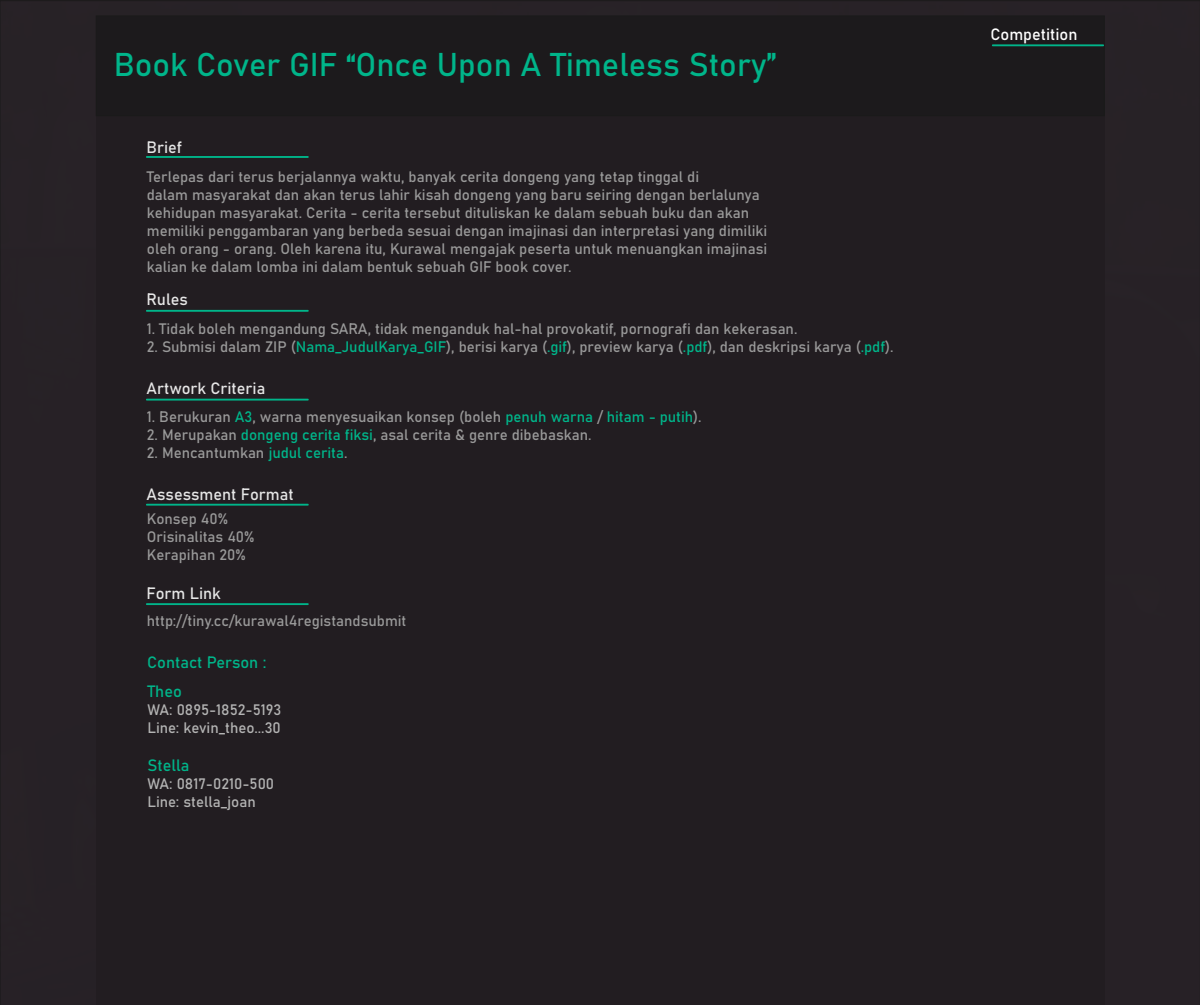
<style>
.page{position:relative;width:1200px;height:1005px;background:#fff}
.page>*{position:absolute;margin:0;border:0;box-sizing:border-box;transform-origin:0 0}
.t1{font:32.5px "Bahnschrift";color:#00b58a}
.t2{font:16.25px "Bahnschrift";color:#e6e6e6}
.t3{font:16.25px "Bahnschrift";color:#00b58a}
.t4{font:16.25px "Bahnschrift";color:#fff}
.t5{font:15px/18px "Bahnschrift";color:#999}
.t6{font:15px/18px "Bahnschrift";color:#b3b3b3}
.s1{color:#00b58a}
</style>
<div class="page">
<div style="left:0;top:0;width:1200px;height:1004px;background:#272126"></div>
<div style="left:96px;top:78px;width:1008px;height:926px;background:#211c20"></div>
<div style="left:96px;top:16px;width:1008px;height:100px;background:#1c1a1c"></div>
<svg style="left:146px;top:603px;width:163px;height:2px"></svg>
<svg style="left:146px;top:503px;width:163px;height:2px"></svg>
<svg style="left:146px;top:398px;width:163px;height:2px"></svg>
<svg style="left:146px;top:310px;width:163px;height:2px"></svg>
<svg style="left:146px;top:156px;width:163px;height:2px"></svg>
<svg style="left:992px;top:44px;width:112px;height:2px"></svg>
<h1 class="t1" style="left:114px;top:44px;width:665px">Book Cover GIF “Once Upon A Timeless Story”</h1>
<p class="t2" style="left:147px;top:137px;width:37px">Brief</p>
<p class="t5" style="left:147px;top:168px;width:622px">Terlepas dari terus berjalannya waktu, banyak cerita dongeng yang tetap tinggal di<br>dalam masyarakat dan akan terus lahir kisah dongeng yang baru seiring dengan berlalunya kehidupan masyarakat. Cerita - cerita tersebut dituliskan ke dalam sebuah buku dan akan memiliki penggambaran yang berbeda sesuai dengan imajinasi dan interpretasi yang dimiliki oleh orang - orang. Oleh karena itu, Kurawal mengajak peserta untuk menuangkan imajinasi kalian ke dalam lomba ini dalam bentuk sebuah GIF book cover.</p>
<p class="t2" style="left:147px;top:289px;width:43px">Rules</p>
<p class="t5" style="left:147px;top:319px;width:652px">1. Tidak boleh mengandung SARA, tidak menganduk hal-hal provokatif, pornografi dan kekerasan.</p>
<p class="t5" style="left:147px;top:337px;width:748px">2. Submisi dalam ZIP (<span class="s1">Nama_JudulKarya_GIF</span>), berisi karya (<span class="s1">.gif</span>), preview karya (<span class="s1">.pdf</span>), dan deskripsi karya (<span class="s1">.pdf</span>).</p>
<p class="t2" style="left:147px;top:378px;width:120px">Artwork Criteria</p>
<p class="t5" style="left:147px;top:407px;width:556px">1. Berukuran <span class="s1">A3</span>, warna menyesuaikan konsep (boleh <span class="s1">penuh warna</span> / <span class="s1">hitam - putih</span>).</p>
<p class="t5" style="left:147px;top:425px;width:446px">2. Merupakan <span class="s1">dongeng cerita fiksi</span>, asal cerita &amp; genre dibebaskan.</p>
<p class="t5" style="left:147px;top:443px;width:202px">2. Mencantumkan <span class="s1">judul cerita</span>.</p>
<p class="t2" style="left:147px;top:483px;width:149px">Assessment Format</p>
<p class="t5" style="left:147px;top:509px;width:109px">Konsep 40%<br>Orisinalitas 40%<br>Kerapihan 20%</p>
<p class="t2" style="left:147px;top:582px;width:76px">Form Link</p>
<p class="t5" style="left:147px;top:611px;width:261px">http://tiny.cc/kurawal4registandsubmit</p>
<p class="t3" style="left:147px;top:652px;width:121px">Contact Person :</p>
<p class="t3" style="left:148px;top:681px;width:36px">Theo</p>
<p class="t6" style="left:148px;top:700px;width:136px">WA: 0895-1852-5193<br>Line: kevin_theo...30</p>
<p class="t3" style="left:148px;top:754px;width:43px">Stella</p>
<p class="t6" style="left:148px;top:774px;width:128px">WA: 0817-0210-500<br>Line: stella_joan</p>
<p class="t4" style="left:990px;top:24px;width:89px">Competition</p>
</div>
